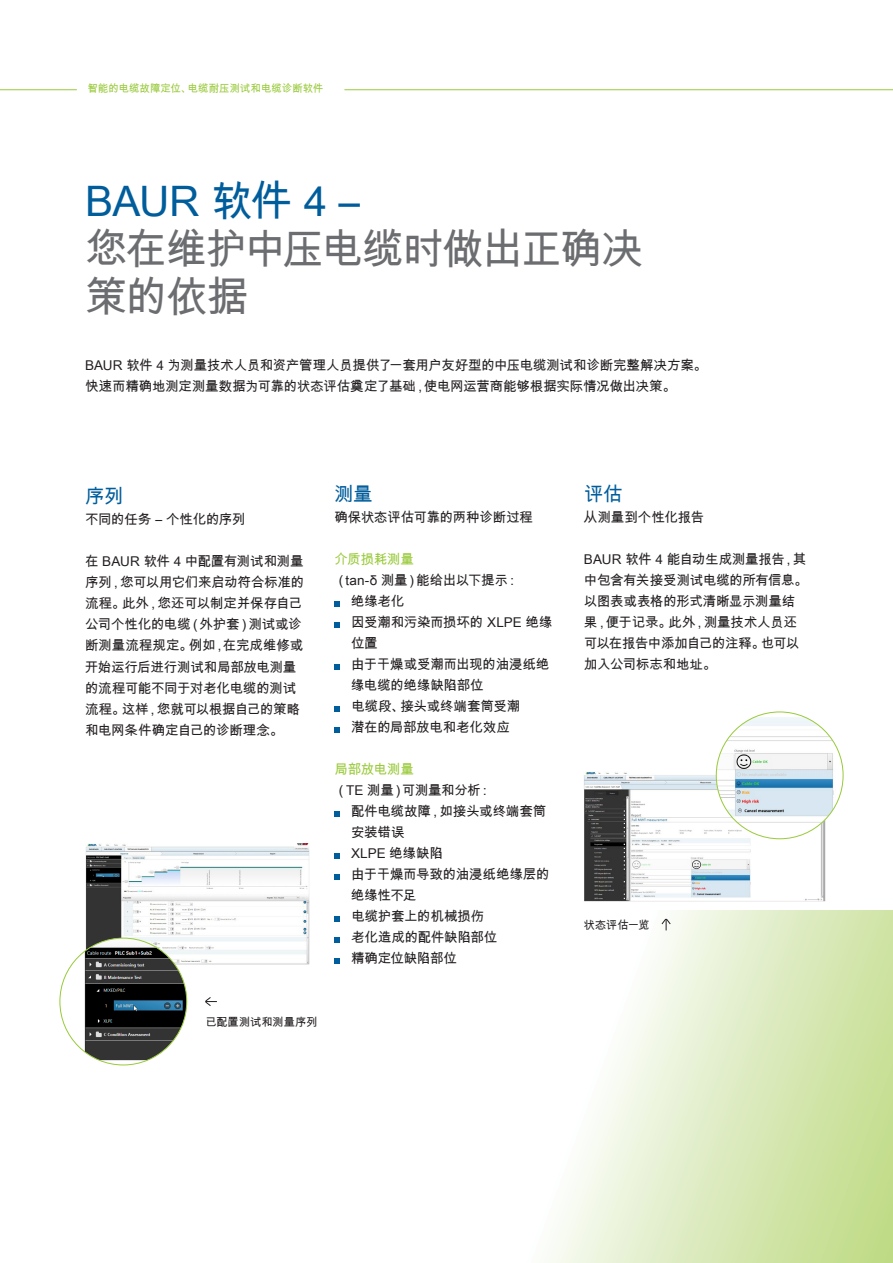
<style>
.page{position:relative;width:893px;height:1263px;background:#fff}
.page>*{position:absolute;margin:0;border:0;box-sizing:border-box;transform-origin:0 0}
.t1{font:42px/48px "Arial Unicode MS";letter-spacing:-.045em;color:#6c6d70}
.t2{font:42px "Arial Unicode MS";letter-spacing:-.025em;color:#005d9c}
.t3{font:19.5px "Arial Unicode MS";color:#005d9c}
.t4{font:13.5px/21px "Arial Unicode MS";letter-spacing:-.02em;color:#231f20}
.t5{font:11.25px "Arial Unicode MS";letter-spacing:-.01em;color:#231f20}
.t6{font:10.5px "Arial Unicode MS";letter-spacing:-.005em;color:#99ca3b}
.s1{color:#99ca3b}
</style>
<div class="page">
<svg style="left:59px;top:910px;width:834px;height:353px"></svg>
<hr style="left:0;top:89px;width:77px;height:1px;background:#99ca3b">
<svg style="left:334px;top:601px;width:6px;height:5px"></svg>
<svg style="left:334px;top:622px;width:6px;height:5px"></svg>
<svg style="left:334px;top:664px;width:6px;height:5px"></svg>
<svg style="left:334px;top:706px;width:6px;height:5px"></svg>
<svg style="left:334px;top:727px;width:6px;height:5px"></svg>
<svg style="left:334px;top:811px;width:6px;height:5px"></svg>
<svg style="left:334px;top:853px;width:6px;height:5px"></svg>
<svg style="left:334px;top:874px;width:6px;height:5px"></svg>
<svg style="left:334px;top:916px;width:6px;height:5px"></svg>
<svg style="left:334px;top:937px;width:6px;height:5px"></svg>
<svg style="left:334px;top:958px;width:6px;height:5px"></svg>
<svg style="left:205px;top:996px;width:12px;height:11px"></svg>
<svg style="left:661px;top:918px;width:10px;height:12px"></svg>
<svg style="left:344px;top:89px;width:549px;height:2px"></svg>
<img style="left:85px;top:843px;width:224px;height:121px">
<div style="left:60px;top:938px;width:127px;height:127px;background:#fff;border-radius:50%"></div>
<img style="left:82px;top:938px;width:105px;height:122px">
<img style="left:584px;top:771px;width:241px;height:131px">
<div style="left:716px;top:712px;width:127px;height:127px;background:#fff;border-radius:50%"></div>
<img style="left:716px;top:713px;width:127px;height:111px">
<p class="t6" style="left:88px;top:81px;width:237px">智能的电缆故障定位、电缆耐压测试和电缆诊断软件</p>
<p class="t2" style="left:85px;top:171px;width:276px">BAUR 软件 4 –</p>
<p class="t1" style="left:85px;top:224px;width:559px">您在维护中压电缆时做出正确决策的依据</p>
<p class="t4" style="left:85px;top:354px;width:624px">BAUR 软件 4 为测量技术人员和资产管理人员提供了一套用户友好型的中压电缆测试和诊断完整解决方案。快速而精确地测定测量数据为可靠的状态评估奠定了基础，使电网运营商能够根据实际情况做出决策。</p>
<p class="t3" style="left:85px;top:482px;width:40px">序列</p>
<p class="t4" style="left:85px;top:509px;width:162px">不同的任务 – 个性化的序列</p>
<p class="t4" style="left:85px;top:551px;width:221px">在 BAUR 软件 4 中配置有测试和测量序列，您可以用它们来启动符合标准的流程。此外，您还可以制定并保存自己公司个性化的电缆（外护套）测试或诊断测量流程规定。例如，在完成维修或开始运行后进行测试和局部放电测量的流程可能不同于对老化电缆的测试流程。这样，您就可以根据自己的策略和电网条件确定自己的诊断理念。</p>
<p class="t3" style="left:334px;top:480px;width:40px">测量</p>
<p class="t4" style="left:334px;top:507px;width:200px">确保状态评估可靠的两种诊断过程</p>
<p class="t4" style="left:334px;top:549px;width:186px"><span class="s1">介质损耗测量<br></span>（tan-δ 测量）能给出以下提示：</p>
<p class="t4" style="left:351px;top:591px;width:55px">绝缘老化</p>
<p class="t4" style="left:351px;top:612px;width:203px">因受潮和污染而损坏的 XLPE 绝缘位置</p>
<p class="t4" style="left:351px;top:654px;width:200px">由于干燥或受潮而出现的油浸纸绝缘电缆的绝缘缺陷部位</p>
<p class="t4" style="left:351px;top:696px;width:171px">电缆段、接头或终端套筒受潮</p>
<p class="t4" style="left:351px;top:717px;width:160px">潜在的局部放电和老化效应</p>
<p class="t4" style="left:334px;top:759px;width:159px"><span class="s1">局部放电测量<br></span>（TE 测量）可测量和分析：</p>
<p class="t4" style="left:351px;top:801px;width:197px">配件电缆故障，如接头或终端套筒安装错误</p>
<p class="t4" style="left:351px;top:843px;width:93px">XLPE 绝缘缺陷</p>
<p class="t4" style="left:351px;top:864px;width:200px">由于干燥而导致的油浸纸绝缘层的绝缘性不足</p>
<p class="t4" style="left:351px;top:906px;width:135px">电缆护套上的机械损伤</p>
<p class="t4" style="left:351px;top:927px;width:148px">老化造成的配件缺陷部位</p>
<p class="t4" style="left:351px;top:948px;width:107px">精确定位缺陷部位</p>
<p class="t5" style="left:205px;top:1014px;width:114px">已配置测试和测量序列</p>
<p class="t3" style="left:584px;top:480px;width:40px">评估</p>
<p class="t4" style="left:584px;top:507px;width:122px">从测量到个性化报告</p>
<p class="t4" style="left:584px;top:549px;width:225px">BAUR 软件 4 能自动生成测量报告，其中包含有关接受测试电缆的所有信息。以图表或表格的形式清晰显示测量结果，便于记录。此外，测量技术人员还可以在报告中添加自己的注释。也可以加入公司标志和地址。</p>
<p class="t5" style="left:584px;top:916px;width:67px">状态评估一览</p>
</div>
